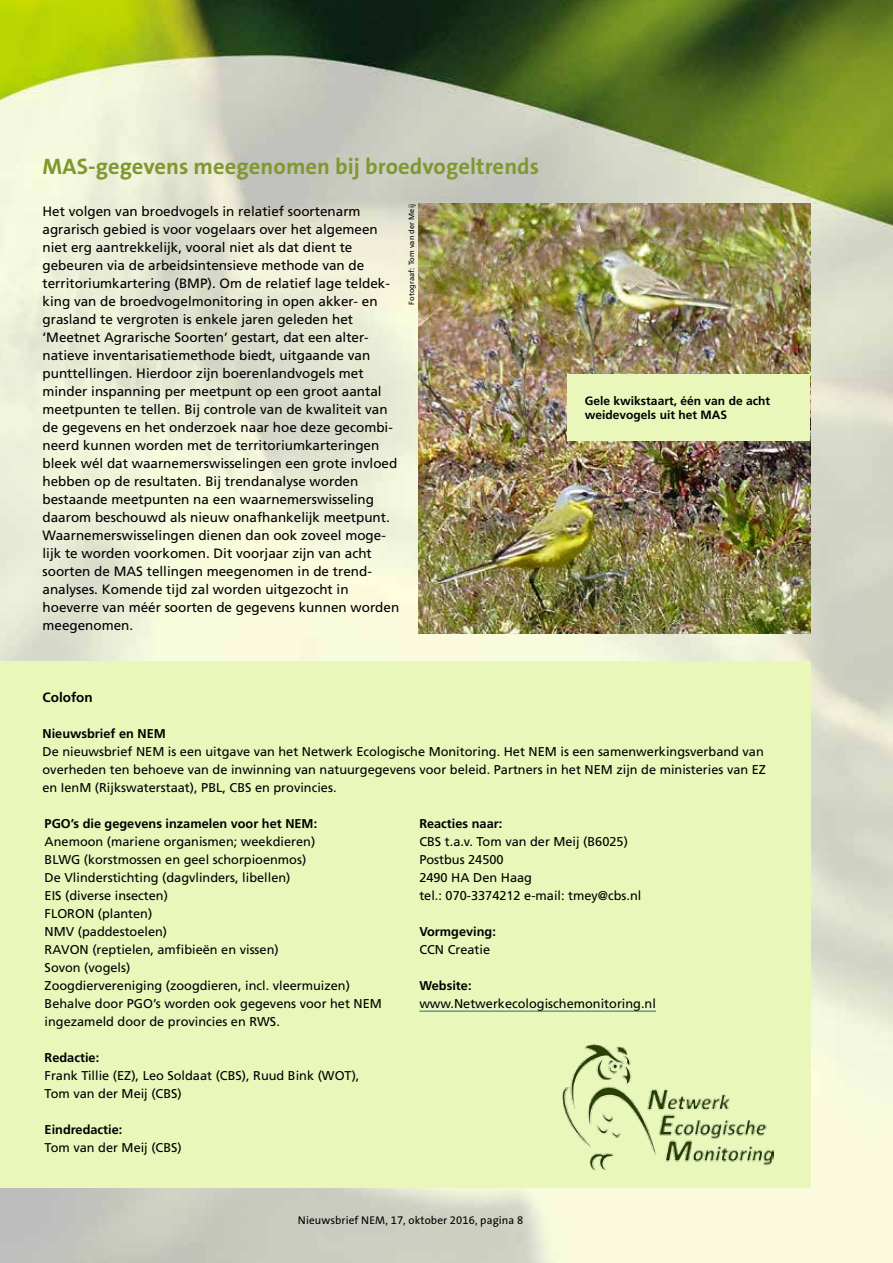
<style>
.page{position:relative;width:893px;height:1263px;background:#fff}
.page>*{position:absolute;margin:0;border:0;box-sizing:border-box;transform-origin:0 0}
.t1{font:700 22.5px "The Sans B LT7";letter-spacing:.005em;color:#81972f}
.t2{font:13.5px/18px "Frutiger LT Std";color:#000}
.t3{font:700 13.5px "Frutiger LT Std";color:#000}
.t4{font:12.75px/18px "Frutiger LT Std";color:#000}
.t5{font:700 12.75px "Frutiger LT Std";color:#000}
.t6{font:700 12px/14.4px "Frutiger LT Std";color:#000}
.t7{font:11.25px "The Sans B LT5 Plain";letter-spacing:.01em;color:#000}
.t8{font:7.5px "Frutiger LT Std";letter-spacing:.005em;color:#000}
</style>
<div class="page">
<img style="left:0;top:0;width:893px;height:1263px">
<div style="left:0;top:661px;width:810px;height:527px;background:#e9f7bb"></div>
<hr style="left:419px;top:1011px;width:237px;height:1px;background:#335e9e">
<img style="left:562px;top:1044px;width:212px;height:125px">
<img style="left:418px;top:204px;width:392px;height:429px">
<div style="left:568px;top:374px;width:242px;height:67px;background:#e9f7bb"></div>
<h1 class="t1" style="left:43px;top:152px;width:498px">MAS-gegevens meegenomen bij broedvogeltrends</h1>
<p class="t2" style="left:43px;top:202px;width:358px">Het volgen van broedvogels in relatief soortenarm agrarisch gebied is voor vogelaars over het algemeen niet erg aantrekkelijk, vooral niet als dat dient te gebeuren via de arbeidsintensieve methode van de territoriumkartering (BMP). Om de relatief lage teldek&shy;king van de broedvogelmonitoring in open akker- en grasland te vergroten is enkele jaren geleden het ‘Meetnet Agrarische Soorten’ gestart, dat een alter&shy;natieve inventarisatiemethode biedt, uitgaande van punttellingen. Hierdoor zijn boerenlandvogels met minder inspanning per meetpunt op een groot aantal meetpunten te tellen. Bij controle van de kwaliteit van de gegevens en het onderzoek naar hoe deze gecombi&shy;neerd kunnen worden met de territoriumkarteringen bleek wél dat waarnemerswisselingen een grote invloed hebben op de resultaten. Bij trendanalyse worden bestaande meetpunten na een waarnemerswisseling daarom beschouwd als nieuw onafhankelijk meetpunt.<br>Waarnemerswisselingen dienen dan ook zoveel moge&shy;lijk te worden voorkomen. Dit voorjaar zijn van acht soorten de MAS tellingen meegenomen in de trend&shy;analyses. Komende tijd zal worden uitgezocht in hoeverre van méér soorten de gegevens kunnen worden meegenomen.</p>
<p class="t8" style="left:407px;top:305px;width:102px;rotate:-90deg">Fotograaf: Tom van der Meij</p>
<p class="t6" style="left:585px;top:394px;width:187px">Gele kwikstaart, één van de acht weidevogels uit het MAS</p>
<p class="t3" style="left:43px;top:689px;width:52px">Colofon</p>
<p class="t5" style="left:43px;top:726px;width:125px">Nieuwsbrief en NEM</p>
<p class="t4" style="left:43px;top:743px;width:725px">De nieuwsbrief NEM is een uitgave van het Netwerk Ecologische Monitoring. Het NEM is een samenwerkingsverband van overheden ten behoeve van de inwinning van natuurgegevens voor beleid. Partners in het NEM zijn de ministeries van EZ en IenM (Rijkswaterstaat), PBL, CBS en provincies.</p>
<p class="t5" style="left:45px;top:816px;width:274px">PGO’s die gegevens inzamelen voor het NEM:</p>
<p class="t4" style="left:45px;top:833px;width:339px">Anemoon (mariene organismen; weekdieren)<br>BLWG (korstmossen en geel schorpioenmos)<br>De Vlinderstichting (dagvlinders, libellen)<br>EIS (diverse insecten)<br>FLORON (planten)<br>NMV (paddestoelen)<br>RAVON (reptielen, amfibieën en vissen)<br>Sovon (vogels)<br>Zoogdiervereniging (zoogdieren, incl. vleermuizen)<br>Behalve door PGO’s worden ook gegevens voor het NEM ingezameld door de provincies en RWS.</p>
<p class="t5" style="left:45px;top:1050px;width:56px">Redactie:</p>
<p class="t4" style="left:45px;top:1067px;width:316px">Frank Tillie (EZ), Leo Soldaat (CBS), Ruud Bink (WOT),<br>Tom van der Meij (CBS)</p>
<p class="t5" style="left:45px;top:1122px;width:79px">Eindredactie:</p>
<p class="t4" style="left:45px;top:1139px;width:139px">Tom van der Meij (CBS)</p>
<p class="t5" style="left:419px;top:816px;width:84px">Reacties naar:</p>
<p class="t4" style="left:419px;top:833px;width:224px">CBS t.a.v. Tom van der Meij (B6025)<br>Postbus 24500<br>2490 HA Den Haag<br>tel.: 070-3374212 e-mail: tmey@cbs.nl</p>
<p class="t5" style="left:419px;top:924px;width:78px">Vormgeving:</p>
<p class="t4" style="left:419px;top:941px;width:72px">CCN Creatie</p>
<p class="t5" style="left:419px;top:978px;width:54px">Website:</p>
<p class="t4" style="left:419px;top:995px;width:238px">www.Netwerkecologischemonitoring.nl</p>
<p class="t7" style="left:298px;top:1213px;width:227px">Nieuwsbrief NEM, 17, oktober 2016, pagina 8</p>
</div>
